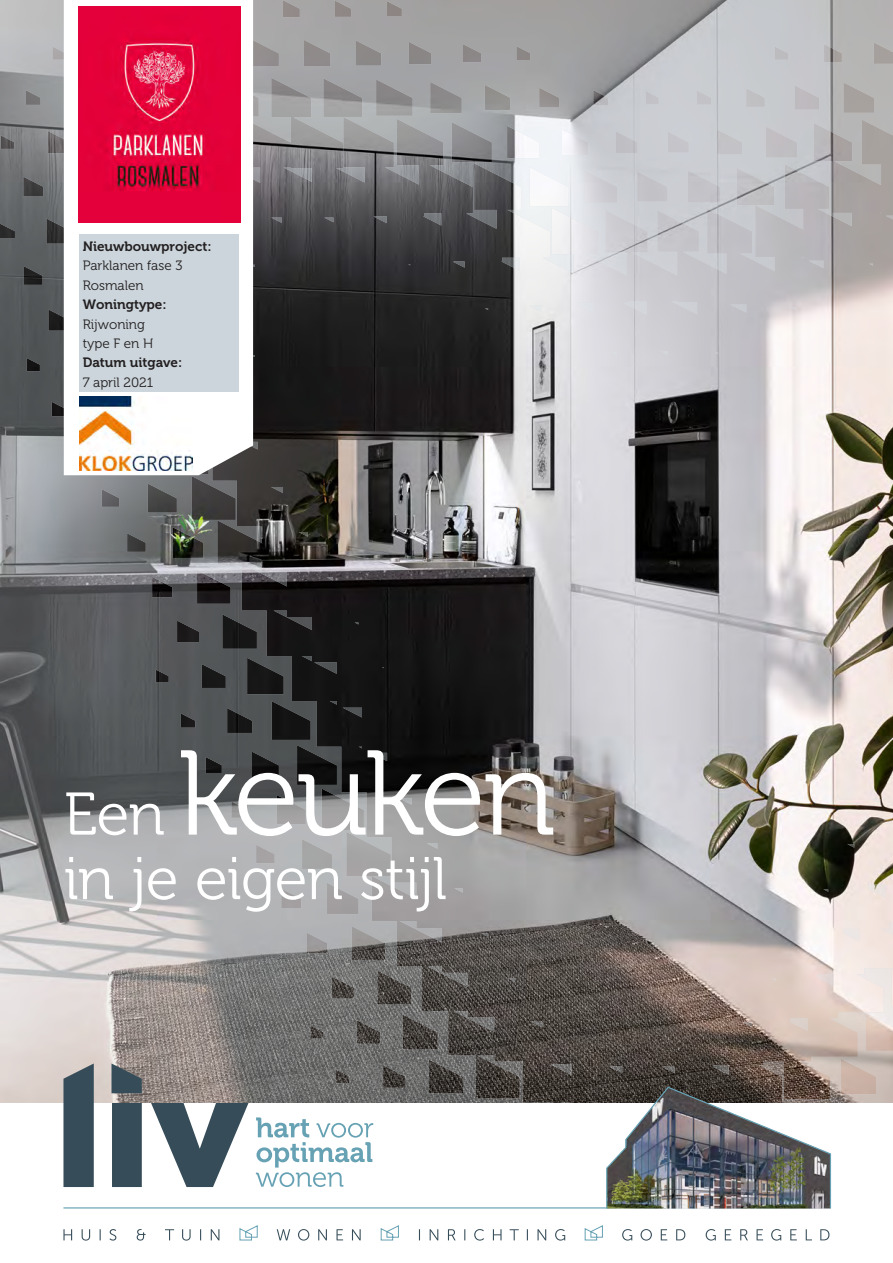
<style>
.page{position:relative;width:893px;height:1263px;background:#fff}
.page>*{position:absolute;margin:0;border:0;box-sizing:border-box;transform-origin:0 0}
.t1{font:120px "Museo 300";letter-spacing:-.03em;color:#fff}
.t2{font:60px "Museo 300";letter-spacing:-.015em;color:#fff}
.t3{font:13.5px/19.4px "Museo 300";color:#231f20}
.s1{font-family:"Museo 700"}
.s2{font-size:60px}
</style>
<div class="page">
<svg style="left:0;top:0;width:52px;height:1103px"></svg>
<img style="left:52px;top:0;width:841px;height:1103px">
<hr style="left:63px;top:1207px;width:766px;height:1px;background:#66a2b4">
<svg style="left:63px;top:1063px;width:185px;height:124px"></svg>
<svg style="left:256px;top:1117px;width:117px;height:70px"></svg>
<img style="left:606px;top:1086px;width:226px;height:123px">
<svg style="left:63px;top:1225px;width:766px;height:16px"></svg>
<svg style="left:64px;top:0;width:189px;height:475px"></svg>
<div style="left:79px;top:234px;width:160px;height:157px;background:#cbd5db"></div>
<img style="left:78px;top:6px;width:162px;height:216px">
<img style="left:80px;top:396px;width:113px;height:75px">
<p class="t3" style="left:83px;top:237px;width:130px"><span class="s1">Nieuwbouwproject:<br></span>Parklanen fase 3<br>Rosmalen<br><span class="s1">Woningtype:<br></span>Rijwoning<br>type F en H<br><span class="s1">Datum uitgave:<br></span>7 april 2021</p>
<p class="t1" style="left:64px;top:729px;width:493px"><span class="s2">Een</span> keuken</p>
<p class="t2" style="left:64px;top:846px;width:385px">in je eigen stijl</p>
</div>
